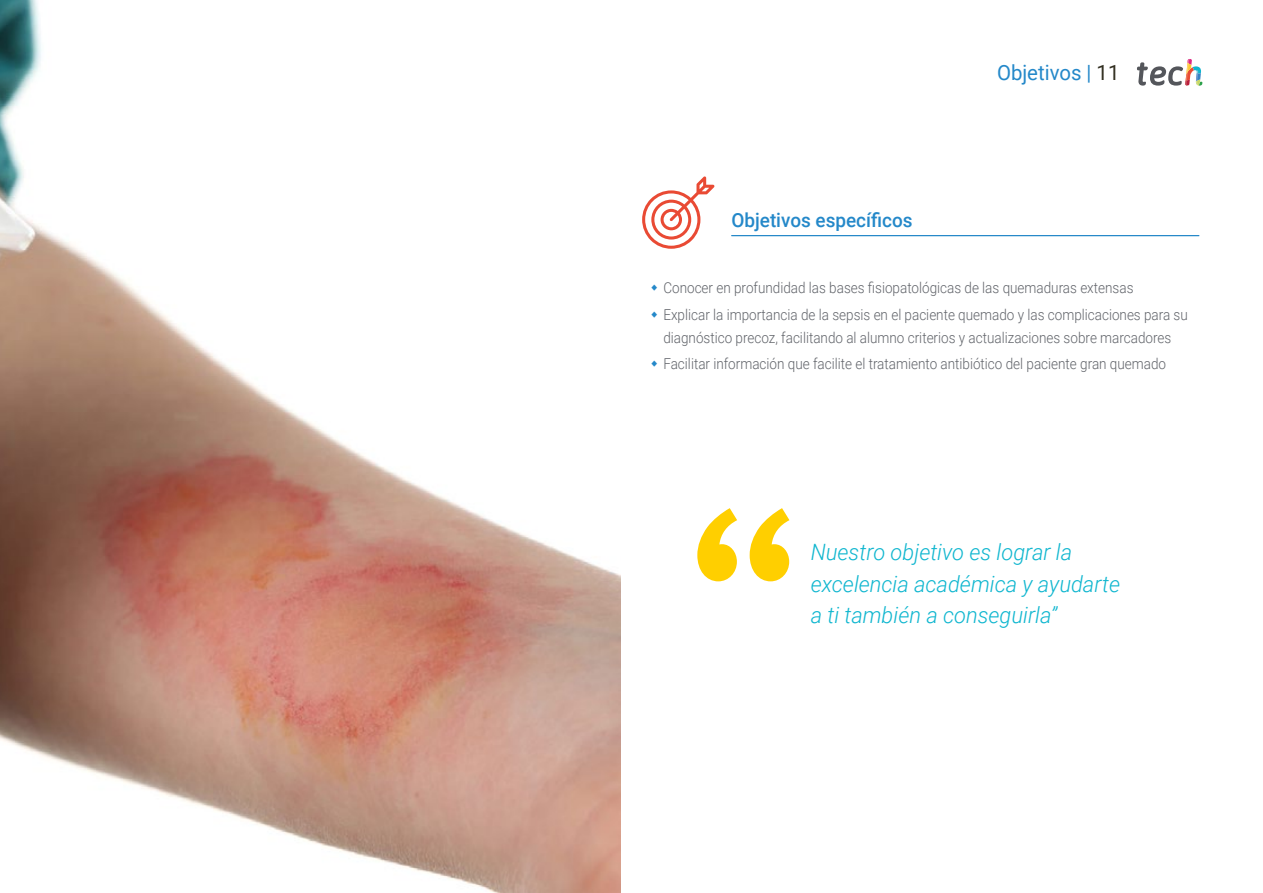
<style>
.page{position:relative;width:1263px;height:893px;background:#fff}
.page>*{position:absolute;margin:0;border:0;box-sizing:border-box;transform-origin:0 0}
.t1{font:italic 300 22.5px/31.5px "Roboto";color:#0fb6cf}
.t2{font:21px "Roboto";color:#2488c9}
.t3{font:500 19.5px "Roboto";color:#2488c9}
.t4{font:300 15px/26.7px "Roboto";color:#61646a;scale:.9 1}
.s1{color:#312e20}
</style>
<div class="page">
<img style="left:0;top:0;width:621px;height:893px">
<svg style="left:1137px;top:59px;width:65px;height:27px"></svg>
<svg style="left:642px;top:176px;width:72px;height:73px"></svg>
<hr style="left:731px;top:235px;width:468px;height:1px;background:#2488c9">
<svg style="left:697px;top:508px;width:92px;height:73px"></svg>
<h3 class="t3" style="left:731px;top:207px;width:183px">Objetivos específicos</h3>
<h2 class="t2" style="left:997px;top:57px;width:124px">Objetivos | <span class="s1">11</span></h2>
<p class="t4" style="left:663px;top:274px;width:584px">Conocer en profundidad las bases fisiopatológicas de las quemaduras extensas<br>Explicar la importancia de la sepsis en el paciente quemado y las complicaciones para su</p>
<p class="t4" style="left:663px;top:323px;width:566px">diagnóstico precoz, facilitando al alumno criterios y actualizaciones sobre marcadores<br>Facilitar información que facilite el tratamiento antibiótico del paciente gran quemado</p>
<h1 class="t1" style="left:811px;top:536px;width:311px">Nuestro objetivo es lograr la excelencia académica y ayudarte a ti también a conseguirla”</h1>
</div>
